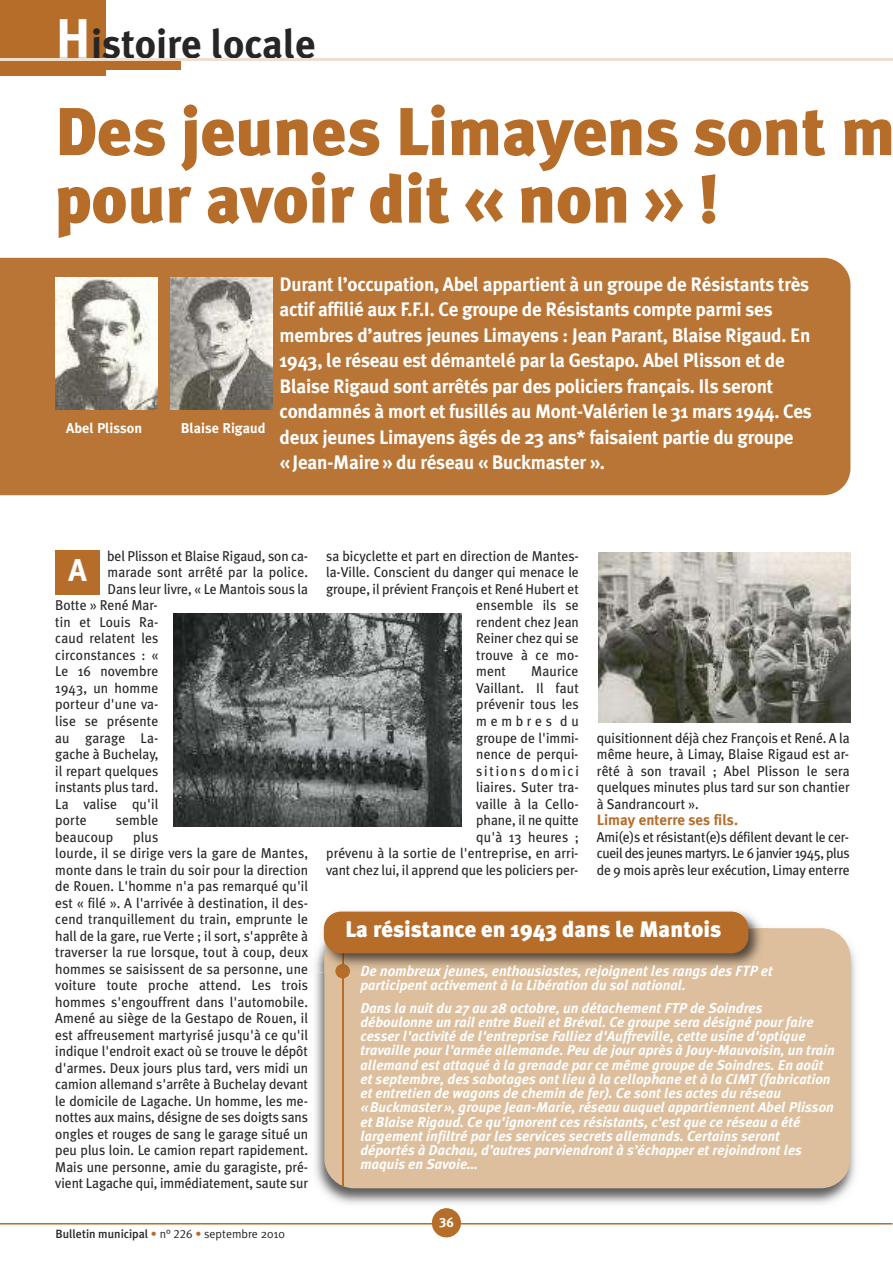
<style>
.page{position:relative;width:893px;height:1263px;background:#fff}
.page>*{position:absolute;margin:0;border:0;box-sizing:border-box;transform-origin:0 0}
.t1{font:900 67.5px/67.5px "Meta Plus";color:#b66d2a}
.t2{font:700 40.5px "Meta Plus";color:#272627}
.t3{font:700 31.5px "Meta Plus";color:#fff}
.t4{font:900 22.5px "Meta Plus";color:#fff}
.t5{font:700 19.5px/25.5px "Meta Plus";letter-spacing:-.015em;color:#fff}
.t6{font:700 15px "Meta Plus";color:#b66d2a}
.t7{font:14.25px/16.5px "Meta Plus";color:#272627;text-align:justify;scale:.96 1}
.t8{font:italic 700 14.25px/14.2px "Meta Plus";color:#fff}
.t9{font:700 14.25px "Meta Plus";color:#fff}
.t10{font:13.5px "Meta Plus Bold Caps";color:#fff}
.t11{font:500 12px "Meta Plus";color:#272627}
.s1{font-size:55.5px;color:#fff}
.s2{font-family:"Meta Plus Normal";font-weight:400;color:#b66d2a}
.s3{font-family:"Meta Plus Normal";font-weight:400}
.s4{font-family:"Meta Plus Normal Caps";font-weight:400}
</style>
<div class="page">
<div style="left:0;top:0;width:105px;height:76px;background:#b66d2a"></div>
<div style="left:0;top:61px;width:181px;height:9px;background:#b66d2a"></div>
<hr style="left:0;top:59px;width:893px;height:2px;background:#eedfce">
<hr style="left:0;top:1223px;width:892px;height:1px;background:#b66d2a">
<div style="left:432px;top:1208px;width:29px;height:29px;background:#b66d2a;border-radius:50%"></div>
<div style="left:0;top:258px;width:850px;height:237px;background:#b97535"></div>
<div style="left:55px;top:550px;width:45px;height:44px;background:#b66d2a"></div>
<img style="left:55px;top:278px;width:102px;height:132px">
<img style="left:170px;top:278px;width:102px;height:132px">
<img style="left:173px;top:614px;width:288px;height:212px">
<img style="left:598px;top:552px;width:252px;height:171px">
<img style="left:315px;top:928px;width:541px;height:276px">
<svg style="left:440px;top:1208px;width:13px;height:2px"></svg>
<div style="left:324px;top:928px;width:526px;height:260px;background:#ddbf9d;border-radius:30px"></div>
<hr style="left:342px;top:950px;width:2px;height:236px;background:#b66d2a">
<div style="left:335px;top:964px;width:15px;height:14px;background:#b66d2a;border-radius:50%"></div>
<img style="left:317px;top:911px;width:445px;height:61px">
<img style="left:324px;top:928px;width:444px;height:44px">
<img style="left:361px;top:965px;width:94px;height:7px">
<svg style="left:342px;top:953px;width:2px;height:11px"></svg>
<img style="left:335px;top:964px;width:15px;height:8px">
<div style="left:324px;top:911px;width:424px;height:42px;background:#b66d2a;border-radius:17px"></div>
<h2 class="t2" style="left:55px;top:20px;width:262px"><span class="s1">H</span>istoire locale</h2>
<h1 class="t1" style="left:55px;top:98px;width:842px">Des jeunes Limayens sont m pour avoir dit « non » !</h1>
<p class="t5" style="left:280px;top:271px;width:534px">Durant l’occupation, Abel appartient à un groupe de Résistants très actif affilié aux F.F.I. Ce groupe de Résistants compte parmi ses membres d’autres jeunes Limayens : Jean Parant, Blaise Rigaud. En 1943, le réseau est démantelé par la Gestapo. Abel Plisson et de Blaise Rigaud sont arrêtés par des policiers français. Ils seront condamnés à mort et fusillés au Mont-Valérien le 31 mars 1944. Ces deux jeunes Limayens âgés de 23 ans* faisaient partie du groupe<br>« Jean-Maire » du réseau « Buckmaster ».</p>
<p class="t9" style="left:66px;top:420px;width:77px">Abel Plisson</p>
<p class="t9" style="left:181px;top:420px;width:86px">Blaise Rigaud</p>
<p class="t7" style="left:107px;top:548px;width:211px">bel Plisson et Blaise Rigaud, son ca-</p>
<p class="t7" style="left:107px;top:564px;width:211px">marade sont arrêté par la police.</p>
<p class="t7" style="left:107px;top:581px;width:210px">Dans leur livre, « Le Mantois sous la</p>
<p class="t7" style="left:55px;top:597px;width:108px">Botte » René Mar-</p>
<p class="t7" style="left:55px;top:614px;width:109px">tin et Louis Ra-</p>
<p class="t7" style="left:55px;top:630px;width:109px">caud relatent les</p>
<p class="t7" style="left:55px;top:647px;width:109px">circonstances : «</p>
<p class="t7" style="left:55px;top:663px;width:109px">Le 16 novembre</p>
<p class="t7" style="left:55px;top:680px;width:109px">1943, un homme</p>
<p class="t7" style="left:55px;top:696px;width:109px">porteur d'une va-</p>
<p class="t7" style="left:55px;top:713px;width:109px">lise se présente</p>
<p class="t7" style="left:55px;top:729px;width:109px">au garage La-</p>
<p class="t7" style="left:55px;top:746px;width:109px">gache à Buchelay,</p>
<p class="t7" style="left:55px;top:762px;width:109px">il repart quelques</p>
<p class="t7" style="left:55px;top:779px;width:109px">instants plus tard.</p>
<p class="t7" style="left:55px;top:795px;width:109px">La valise qu'il</p>
<p class="t7" style="left:55px;top:812px;width:34px">porte</p>
<p class="t7" style="left:116px;top:812px;width:46px">semble</p>
<p class="t7" style="left:55px;top:828px;width:62px">beaucoup</p>
<h3 class="t3" style="left:68px;top:552px;width:20px">A</h3>
<p class="t7" style="left:55px;top:828px;width:265px;text-align:left;text-indent:78px">plus<br>lourde, il se dirige vers la gare de Mantes, monte dans le train du soir pour la direction de Rouen. L'homme n'a pas remarqué qu'il est « filé ». A l'arrivée à destination, il des&shy;cend tranquillement du train, emprunte le hall de la gare, rue Verte ; il sort, s'apprête à traverser la rue lorsque, tout à coup, deux hommes se saisissent de sa personne, une voiture toute proche attend. Les trois hommes s'engouffrent dans l'automobile.<br>Amené au siège de la Gestapo de Rouen, il est affreusement martyrisé jusqu'à ce qu'il indique l'endroit exact où se trouve le dépôt d'armes. Deux jours plus tard, vers midi un camion allemand s'arrête à Buchelay devant le domicile de Lagache. Un homme, les me&shy;nottes aux mains, désigne de ses doigts sans ongles et rouges de sang le garage situé un peu plus loin. Le camion repart rapidement.<br>Mais une personne, amie du garagiste, pré&shy;vient Lagache qui, immédiatement, saute sur</p>
<p class="t11" style="left:56px;top:1226px;width:231px">Bulletin municipal <span class="s2">•</span> <span class="s3">n°</span> <span class="s4">226</span> <span class="s2">•</span> <span class="s3">septembre 2010</span></p>
<p class="t7" style="left:326px;top:548px;width:265px">sa bicyclette et part en direction de Mantes-</p>
<p class="t7" style="left:326px;top:564px;width:265px">la-Ville. Conscient du danger qui menace le</p>
<p class="t7" style="left:326px;top:581px;width:265px">groupe, il prévient François et René Hubert et</p>
<p class="t7" style="left:476px;top:597px;width:108px">ensemble ils se</p>
<p class="t7" style="left:476px;top:614px;width:108px">rendent chez Jean</p>
<p class="t7" style="left:476px;top:630px;width:108px">Reiner chez qui se</p>
<p class="t7" style="left:476px;top:647px;width:108px">trouve à ce mo-</p>
<p class="t7" style="left:476px;top:663px;width:33px">ment</p>
<p class="t7" style="left:326px;top:663px;width:265px;text-align:right">Maurice<br>Vaillant. Il faut<br>prévenir tous les<br>membres du<br>groupe de l'immi-<br>nence de perqui-<br>sitions domici<br>liaires. Suter tra-<br>vaille à la Cello-<br>phane, il ne quitte<br>qu'à 13 heures ;<br>prévenu à la sortie de l'entreprise, en arri&shy;vant chez lui, il apprend que les policiers per-</p>
<p class="t7" style="left:597px;top:729px;width:265px">quisitionnent déjà chez François et René. A la même heure, à Limay, Blaise Rigaud est ar&shy;rêté à son travail ; Abel Plisson le sera quelques minutes plus tard sur son chantier à Sandrancourt ».</p>
<p class="t6" style="left:597px;top:811px;width:143px">Limay enterre ses fils.</p>
<p class="t7" style="left:597px;top:828px;width:265px">Ami(e)s et résistant(e)s défilent devant le cer&shy;cueil des jeunes martyrs. Le 6 janvier 1945, plus de 9 mois après leur exécution, Limay enterre</p>
<h3 class="t4" style="left:345px;top:916px;width:378px">La résistance en 1943 dans le Mantois</h3>
<p class="t8" style="left:360px;top:963px;width:414px">De nombreux jeunes, enthousiastes, rejoignent les rangs des FTP et participent activement à la Libération du sol national.</p>
<p class="t8" style="left:360px;top:1000px;width:476px">Dans la nuit du 27 au 28 octobre, un détachement FTP de Soindres déboulonne un rail entre Bueil et Bréval. Ce groupe sera désigné pour faire cesser l'activité de l'entreprise Falliez d'Auffreville, cette usine d'optique travaille pour l'armée allemande. Peu de jour après à Jouy-Mauvoisin, un train allemand est attaqué à la grenade par ce même groupe de Soindres. En août et septembre, des sabotages ont lieu à la cellophane et à la CIMT (fabrication et entretien de wagons de chemin de fer). Ce sont les actes du réseau «Buckmaster», groupe Jean-Marie, réseau auquel appartiennent Abel Plisson et Blaise Rigaud. Ce qu'ignorent ces résistants, c'est que ce réseau a été largement infiltré par les services secrets allemands. Certains seront déportés à Dachau, d’autres parviendront à s’échapper et rejoindront les maquis en Savoie…</p>
<p class="t10" style="left:439px;top:1214px;width:16px">36</p>
</div>
